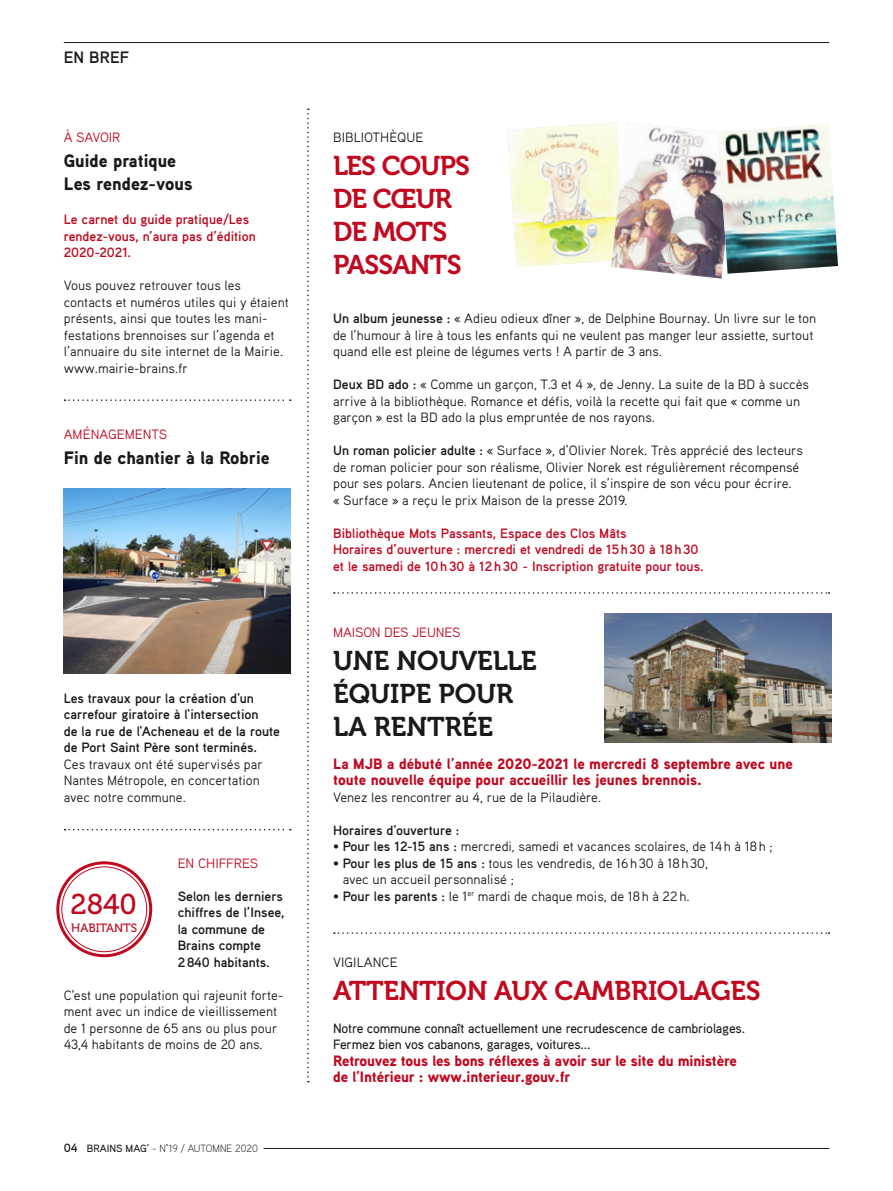
<style>
.page{position:relative;width:893px;height:1191px;background:#fff}
.page>*{position:absolute;margin:0;border:0;box-sizing:border-box;transform-origin:0 0}
.t1{font:28.5px "Museo 500";color:#c0081f}
.t2{font:27px/33px "Museo 700";letter-spacing:-.025em;color:#c0081f}
.t3{font:27px/33px "Museo 700";color:#1a1818}
.t4{font:900 18px/22.5px "Aaux Pro";color:#1a1818}
.t5{font:700 16.5px "Aaux Pro";color:#1a1818}
.t6{font:900 15px/16.5px "Aaux Pro";letter-spacing:-.01em;color:#c0081f}
.t7{font:13.5px/16.5px "Aaux Pro";color:#1a1818}
.t8{font:700 13.5px/16.5px "Aaux Pro";color:#c0081f}
.t9{font:700 13.5px/16.5px "Aaux Pro";color:#1a1818}
.t10{font:500 13.5px/16.5px "Aaux Pro";letter-spacing:-.01em;color:#1a1818}
.t11{font:13.5px "Aaux Pro";letter-spacing:-.01em;color:#c0081f}
.t12{font:12px "Museo 500";color:#c0081f}
.t13{font:300 10.5px "Aaux Pro";letter-spacing:-.01em;color:#1a1818}
.s1{font-weight:700;font-size:12px}
.s2{font-weight:500}
.s3{font-weight:700}
</style>
<div class="page">
<hr style="left:64px;top:42px;width:765px;height:1px;background:#1a1818">
<svg style="left:307px;top:109px;width:2px;height:973px"></svg>
<svg style="left:65px;top:399px;width:226px;height:2px"></svg>
<svg style="left:65px;top:829px;width:226px;height:1px"></svg>
<svg style="left:334px;top:592px;width:495px;height:1px"></svg>
<svg style="left:334px;top:932px;width:495px;height:2px"></svg>
<img style="left:507px;top:122px;width:215px;height:156px">
<img style="left:718px;top:124px;width:120px;height:150px">
<img style="left:64px;top:489px;width:227px;height:185px">
<img style="left:605px;top:613px;width:227px;height:129px">
<div style="left:56px;top:861px;width:96px;height:96px;border:6px solid #fff;border-radius:50%"></div>
<div style="left:56px;top:861px;width:96px;height:96px;border:3px solid #c0081f;border-radius:50%"></div>
<hr style="left:264px;top:1148px;width:565px;height:1px;background:#1a1818">
<p class="t5" style="left:64px;top:47px;width:63px">en bref</p>
<p class="t11" style="left:64px;top:128px;width:44px">à SAVOIR</p>
<h3 class="t4" style="left:64px;top:149px;width:130px">Guide pratique<br>Les rendez-vous</h3>
<p class="t8" style="left:64px;top:211px;width:194px">Le carnet du guide pratique/Les rendez-vous, n’aura pas d’édition<br>2020-2021.</p>
<p class="t7" style="left:64px;top:277px;width:227px">Vous pouvez retrouver tous les contacts et numéros utiles qui y étaient présents, ainsi que toutes les mani&shy;festations brennoises sur l’agenda et l’annuaire du site internet de la Mairie. www.mairie-brains.fr</p>
<p class="t11" style="left:64px;top:425px;width:10px">AMÉNAGEMENTS</p>
<h3 class="t4" style="left:64px;top:446px;width:208px">Fin de chantier à la Robrie</h3>
<p class="t9" style="left:64px;top:689px;width:218px">Les travaux pour la création d'un carrefour giratoire à l'intersection<br>de la rue de l'Acheneau et de la route de Port Saint Père sont terminés.</p>
<p class="t7" style="left:64px;top:755px;width:200px">Ces travaux ont été supervisés par<br>Nantes Métropole, en concertation avec notre commune.</p>
<p class="t11" style="left:178px;top:854px;width:65px">EN CHIFFRES</p>
<p class="t9" style="left:178px;top:887px;width:108px">Selon les derniers chiffres de l’I nsee, la commune de<br>Brains compte<br>2840 habitants.</p>
<p class="t7" style="left:64px;top:986px;width:221px">C'est une population qui rajeunit forte&shy;ment avec un indice de vieillissement de 1 personne de 65 ans ou plus pour 43,4 habitants de moins de 20 ans.</p>
<h1 class="t1" style="left:70px;top:888px;width:68px">2840</h1>
<p class="t12" style="left:71px;top:921px;width:68px">HABITANTS</p>
<p class="t13" style="left:64px;top:1141px;width:196px"><span class="s1">04</span> <span class="s2">BRAINS MAG’</span> - N°19 / AUTOMNE 2020</p>
<p class="t7" style="left:333px;top:128px;width:92px">biblioth èque</p>
<h2 class="t2" style="left:333px;top:149px;width:136px">LES COUPS<br>DE CŒUR<br>DE MOTS<br>PASSANTS</h2>
<p class="t7" style="left:333px;top:310px;width:485px"><span class="s3">Un album jeunesse :</span> « Adieu odieux dîner », de Delphine Bournay. U n livre sur le ton de l’humour à lire à tous les enfants qui ne veulent pas manger leur assiette, surtout quand elle est pleine de légumes verts ! A partir de 3 ans.</p>
<p class="t7" style="left:333px;top:376px;width:477px"><span class="s3">Deux BD ado :</span> « Comme un garçon, T.3 et 4 », de Jenny. La suite de la BD à succès arrive à la bibliothèque. Romance et défis, voilà la recette qui fait que « comme un garçon » est la BD ado la plus empruntée de nos rayons.</p>
<p class="t7" style="left:333px;top:442px;width:471px"><span class="s3">Un roman policier adulte :</span> « Surface », d’Olivier N orek. Très apprécié des lecteurs de roman policier pour son réalisme, Olivier Norek est régulièrement récompensé pour ses polars. Ancien lieutenant de police, il s’inspire de son vécu pour écrire.<br>« Surface » a reçu le prix Maison de la presse 2019.</p>
<p class="t8" style="left:333px;top:524px;width:372px">Bibliothèque Mots Passants, Espace des Clos Mâts<br>Horaires d’ouverture : mercredi et vendredi de 15h30 à 18h30 et le samedi de 10h30 à 12h30 - I nscription gratuite pour tous.</p>
<p class="t11" style="left:333px;top:623px;width:9px">MAISON</p>
<p class="t11" style="left:384px;top:623px;width:9px">DES</p>
<p class="t11" style="left:412px;top:623px;width:16px">JEUNES</p>
<h2 class="t3" style="left:333px;top:644px;width:205px">UNE NOUVELLE<br>ÉQUIPE POUR<br>LA RENTRÉE</h2>
<p class="t6" style="left:333px;top:755px;width:461px">La MJB a débuté l’année 2020-2021 le mercredi 8 septembre avec une toute nouvelle équipe pour accueillir les jeunes brennois.</p>
<p class="t7" style="left:333px;top:788px;width:270px">Venez les rencontrer au 4, rue de la Pilaudière.</p>
<p class="t9" style="left:333px;top:821px;width:128px">Horaires d'ouverture :</p>
<p class="t7" style="left:333px;top:838px;width:441px">• <span class="s3">Pour les 12-15 ans :</span> mercredi, samedi et vacances scolaires, de 14h à 18h ;</p>
<p class="t7" style="left:343px;top:854px;width:367px;text-indent:-10px">• <span class="s3">Pour les plus de 15 ans :</span> tous les vendredis, de 16h30 à 18h30, avec un accueil personnalisé ;</p>
<p class="t7" style="left:333px;top:887px;width:358px">• <span class="s3">Pour les parents :</span> le 1<sup>er</sup> mardi de chaque mois, de 18h à 22h.</p>
<p class="t7" style="left:333px;top:953px;width:40px">VIGI LANCE</p>
<h2 class="t2" style="left:333px;top:974px;width:427px">ATTENTION AUX CAMBRIOLAGES</h2>
<p class="t10" style="left:333px;top:1019px;width:413px">Notre commune connaît actuellement une recrudescence de cambriolages.<br>Fermez bien vos cabanons, garages, voitures...</p>
<p class="t6" style="left:333px;top:1052px;width:405px">Retrouvez tous les bons réflexes à avoir sur le site du ministère de l’Intérieur : www.interieur.gouv.fr</p>
</div>
